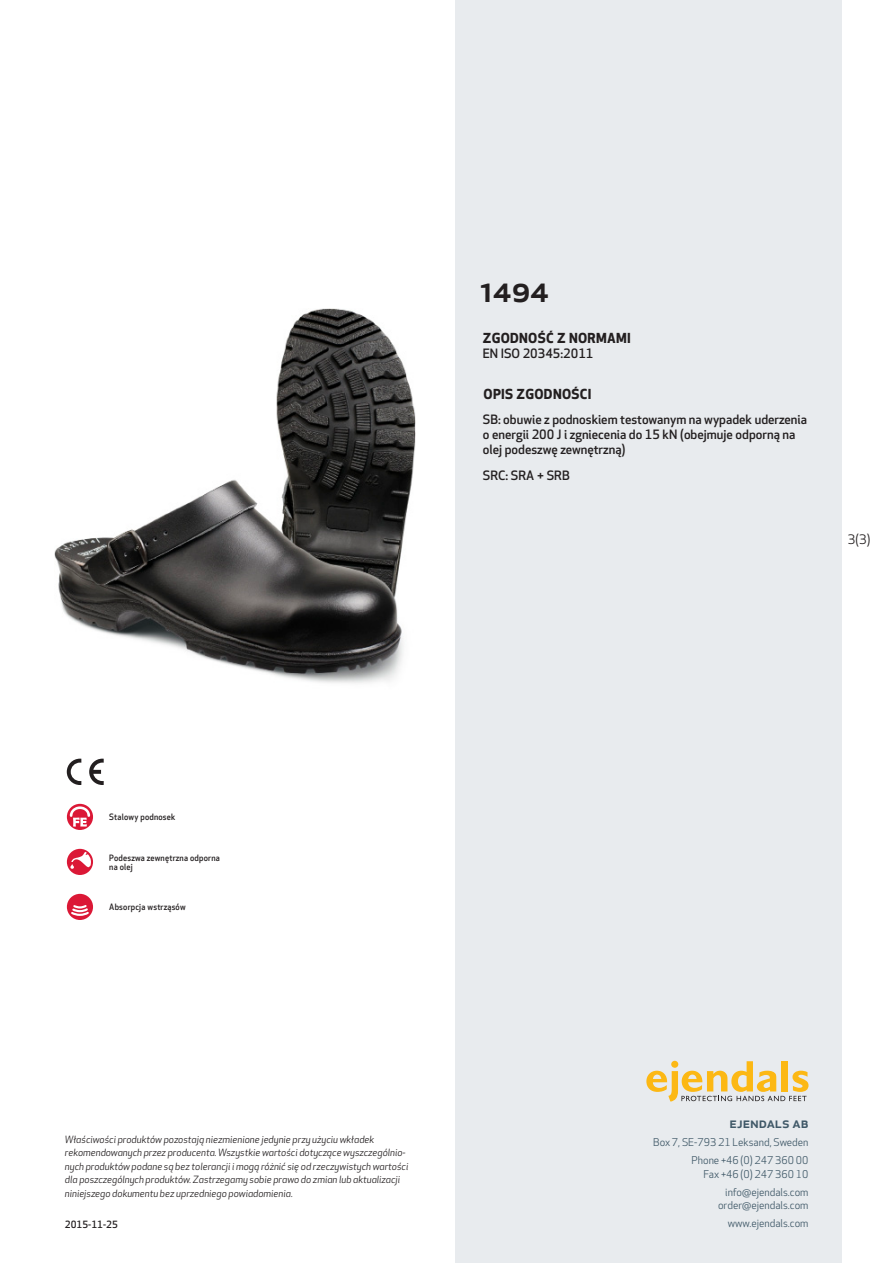
<style>
.page{position:relative;width:893px;height:1263px;background:#fff}
.page>*{position:absolute;margin:0;border:0;box-sizing:border-box;transform-origin:0 0}
.prodname{font:500 36px "Apex New";color:#231f20}
.t1{font:500 15px "Apex New";color:#405968}
.Funktion_body{font:700 13.5px "Apex New";letter-spacing:.025em;color:#231f20}
.t2{font:12.75px "Apex New";color:#231f20}
.Funktion_body-2{font:500 12.6px/15px "Apex New";color:#231f20}
.t3{font:10.5px/18px "Apex New";color:#405968;text-align:right}
.t4{font:italic 9.75px/13.5px "Apex New";color:#231f20}
.t5{font:500 9.75px "Apex New";color:#231f20}
.Artikel{font:500 8.55px/9px "Apex New";letter-spacing:.025em;color:#231f20;scale:.95 1}
</style>
<div class="page">
<div style="left:455px;top:0;width:387px;height:1263px;background:#e8ebee"></div>
<svg style="left:646px;top:1061px;width:162px;height:40px"></svg>
<img style="left:54px;top:309px;width:361px;height:374px">
<svg style="left:67px;top:804px;width:26px;height:26px"></svg>
<svg style="left:70px;top:806px;width:20px;height:21px"></svg>
<div style="left:67px;top:849px;width:26px;height:26px;background:#db1836;border-radius:50%"></div>
<svg style="left:70px;top:852px;width:21px;height:17px"></svg>
<div style="left:67px;top:894px;width:26px;height:26px;background:#db1836;border-radius:50%"></div>
<svg style="left:69px;top:905px;width:22px;height:12px"></svg>
<svg style="left:89px;top:759px;width:15px;height:26px"></svg>
<svg style="left:67px;top:759px;width:14px;height:26px"></svg>
<p class="prodname" style="left:480px;top:265px;width:70px">1494</p>
<p class="Funktion_body" style="left:483px;top:328px;width:149px">ZGODNOŚĆ Z NORMAMI</p>
<p class="Funktion_body-2" style="left:483px;top:346px;width:112px">EN ISO 20345:2011</p>
<p class="Funktion_body" style="left:483px;top:384px;width:110px">OPIS ZGODNOŚCI</p>
<p class="Funktion_body-2" style="left:483px;top:412px;width:326px">SB: obuwie z podnoskiem testowanym na wypadek uderzenia o energii 200 J i zgniecenia do 15 kN (obejmuje odporną na olej podeszwę zewnętrzną)</p>
<p class="Funktion_body-2" style="left:483px;top:468px;width:88px">SRC: SRA + SRB</p>
<h3 class="t2" style="left:848px;top:531px;width:24px">3(3)</h3>
<p class="Artikel" style="left:109px;top:812px;width:71px">Stalowy podnosek</p>
<p class="Artikel" style="left:109px;top:853px;width:118px">Podeszwa zewnętrzna odporna na olej</p>
<p class="Artikel" style="left:109px;top:902px;width:82px">Absorpcja wstrząsów</p>
<p class="t4" style="left:65px;top:1132px;width:345px">Właściwości produktów pozostają niezmienione jedynie przy użyciu wkładek rekomendowanych przez producenta. Wszystkie wartości dotyczące wyszczególnio&shy;nych produktów podane są bez tolerancji i mogą różnić się od rzeczywistych wartości dla poszczególnych produktów. Zastrzegamy sobie prawo do zmian lub aktualizacji niniejszego dokumentu bez uprzedniego powiadomienia.</p>
<p class="t5" style="left:65px;top:1218px;width:54px">2015-11-25</p>
<h2 class="t1" style="left:729px;top:1113px;width:80px">ejendals ab</h2>
<p class="t3" style="left:653px;top:1133px;width:157px">Box 7, SE-793 21 Leksand, Sweden<br>Phone +46 (0) 247 360 00</p>
<p class="t3" style="left:703px;top:1165px;width:107px">Fax +46 (0) 247 360 10 info@ejendals.com</p>
<p class="t3" style="left:718px;top:1196px;width:92px">order@ejendals.com</p>
<p class="t3" style="left:728px;top:1215px;width:82px">www.ejendals.com</p>
</div>
